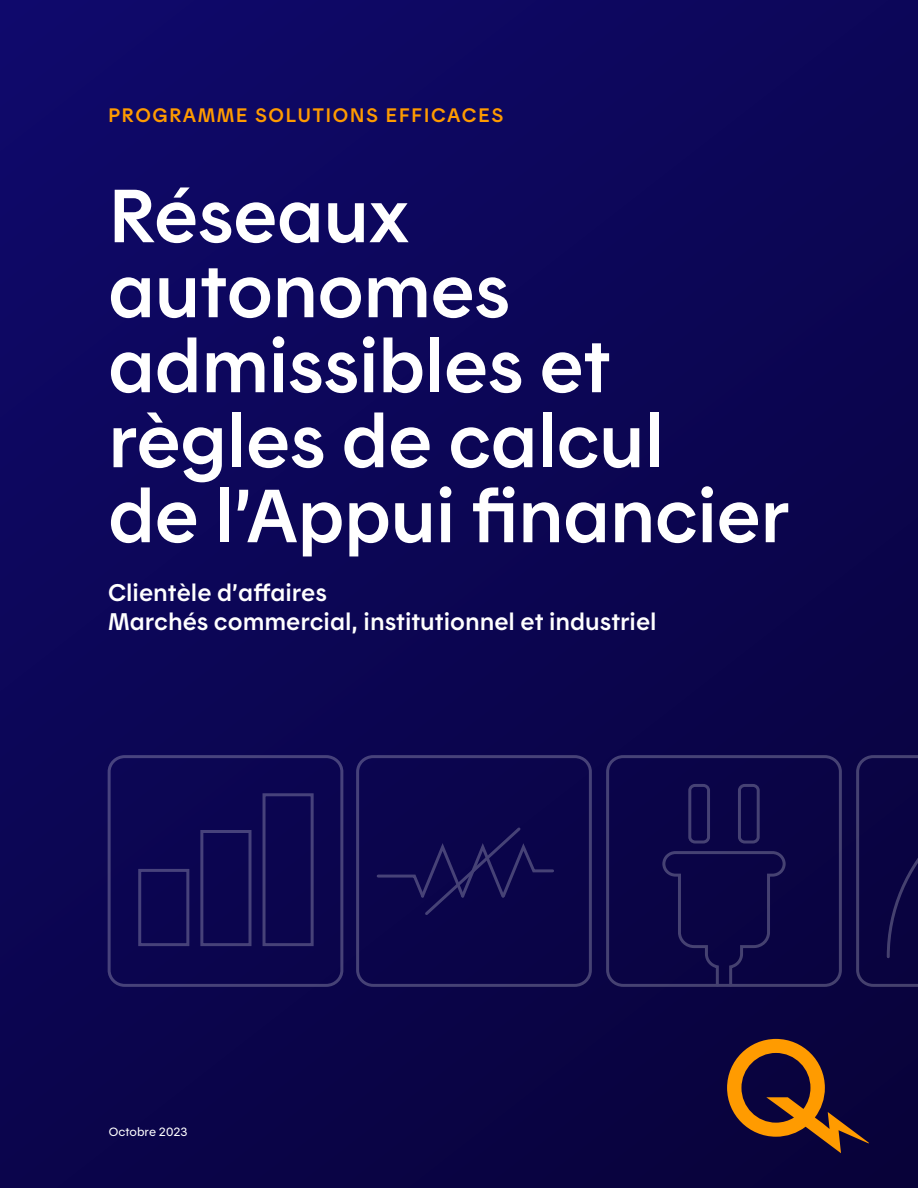
<style>
.page{position:relative;width:918px;height:1188px;background:#fff}
.page>*{position:absolute;margin:0;border:0;box-sizing:border-box;transform-origin:0 0}
.t1{font:75px/75px "Hydro Quebec Demi";letter-spacing:-.01em;color:#fff}
.t2{font:24px/28.8px "Hydro Quebec Demi";color:#fff}
.t3{font:19.5px "Hydro Quebec Demi";letter-spacing:.075em;color:#ff9b00}
.t4{font:12px "Hydro Quebec Normal";color:#fff}
</style>
<div class="page">
<div style="left:1px;top:1px;width:916px;height:1187px;background:linear-gradient(to bottom,#0e0862,#0a0444)"></div>
<img style="left:726px;top:1040px;width:150px;height:112px">
<svg style="left:856px;top:755px;width:62px;height:232px;background:#0e0845"></svg>
<div style="left:108px;top:755px;width:235px;height:232px;border:3px solid #fff;border-radius:15px"></div>
<div style="left:606px;top:755px;width:236px;height:232px;border:3px solid #fff;border-radius:15px"></div>
<div style="left:688px;top:784px;width:22px;height:60px;border:3px solid #fff;border-radius:5px"></div>
<div style="left:738px;top:784px;width:22px;height:60px;border:3px solid #fff;border-radius:5px"></div>
<svg style="left:661px;top:850px;width:126px;height:138px;background:#0f0948"></svg>
<div style="left:356px;top:755px;width:236px;height:232px;border:3px solid #fff;border-radius:15px"></div>
<svg style="left:375px;top:825px;width:181px;height:93px;background:#0f094e"></svg>
<h1 class="t3" style="left:108px;top:103px;width:397px">PROGRAMME SOLUTIONS EFFICACES</h1>
<h1 class="t1" style="left:108px;top:176px;width:683px">Réseaux autonomes admissibles et règles de calcul<br>de l’Appui financier</h1>
<h1 class="t2" style="left:108px;top:577px;width:550px">Clientèle d’affaires<br>Marchés commercial, institutionnel et industriel</h1>
<h1 class="t4" style="left:109px;top:1124px;width:80px">Octobre 2023</h1>
</div>
